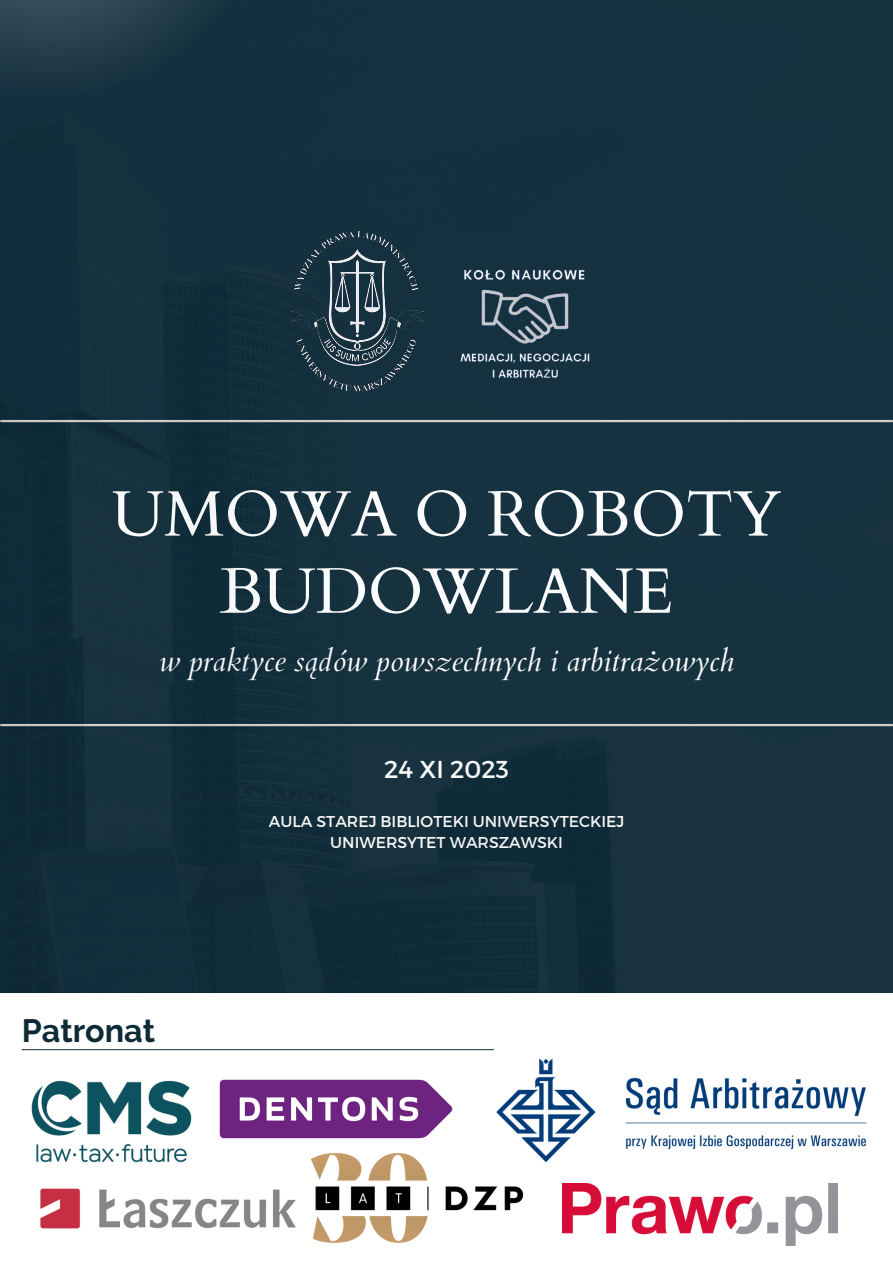
<style>
.page{position:relative;width:893px;height:1263px;background:#fff}
.page>*{position:absolute;margin:0;border:0;box-sizing:border-box;transform-origin:0 0}
.t1{font:64.28px/77.1px "Cardo";color:#fff;text-align:center}
.t2{font:700 32.25px "Raleway";color:#0f2a37}
.t3{font:italic 30.15px "Cardo";color:#fff}
.t4{font:24.45px "Montserrat";color:#fdfdfd}
.t5{font:15.75px "Montserrat";color:#fdfdfd}
</style>
<div class="page">
<img style="left:21px;top:1049px;width:221px;height:114px">
<img style="left:40px;top:1188px;width:227px;height:41px">
<img style="left:219px;top:1079px;width:233px;height:60px">
<img style="left:272px;top:1133px;width:252px;height:110px">
<img style="left:494px;top:1058px;width:373px;height:107px">
<img style="left:562px;top:1183px;width:275px;height:62px">
<hr style="left:22px;top:1049px;width:472px;height:1px;background:#0f2a37">
<div style="left:0;top:0;width:893px;height:993px;background:#16313f"></div>
<p class="t1" style="left:112px;top:477px;width:671px">UMOWA O ROBOTY<br>BUDOWLANE</p>
<p class="t3" style="left:159px;top:641px;width:576px">w praktyce sądów powszechnych i arbitrażowych</p>
<p class="t2" style="left:22px;top:1011px;width:135px">Patronat</p>
<p class="t4" style="left:384px;top:753px;width:126px">24 XI 2023</p>
<p class="t5" style="left:269px;top:811px;width:357px">AULA STAREJ BIBLIOTEKI UNIWERSYTECKIEJ</p>
<p class="t5" style="left:330px;top:832px;width:234px">UNIWERSYTET WARSZAWSKI</p>
</div>
